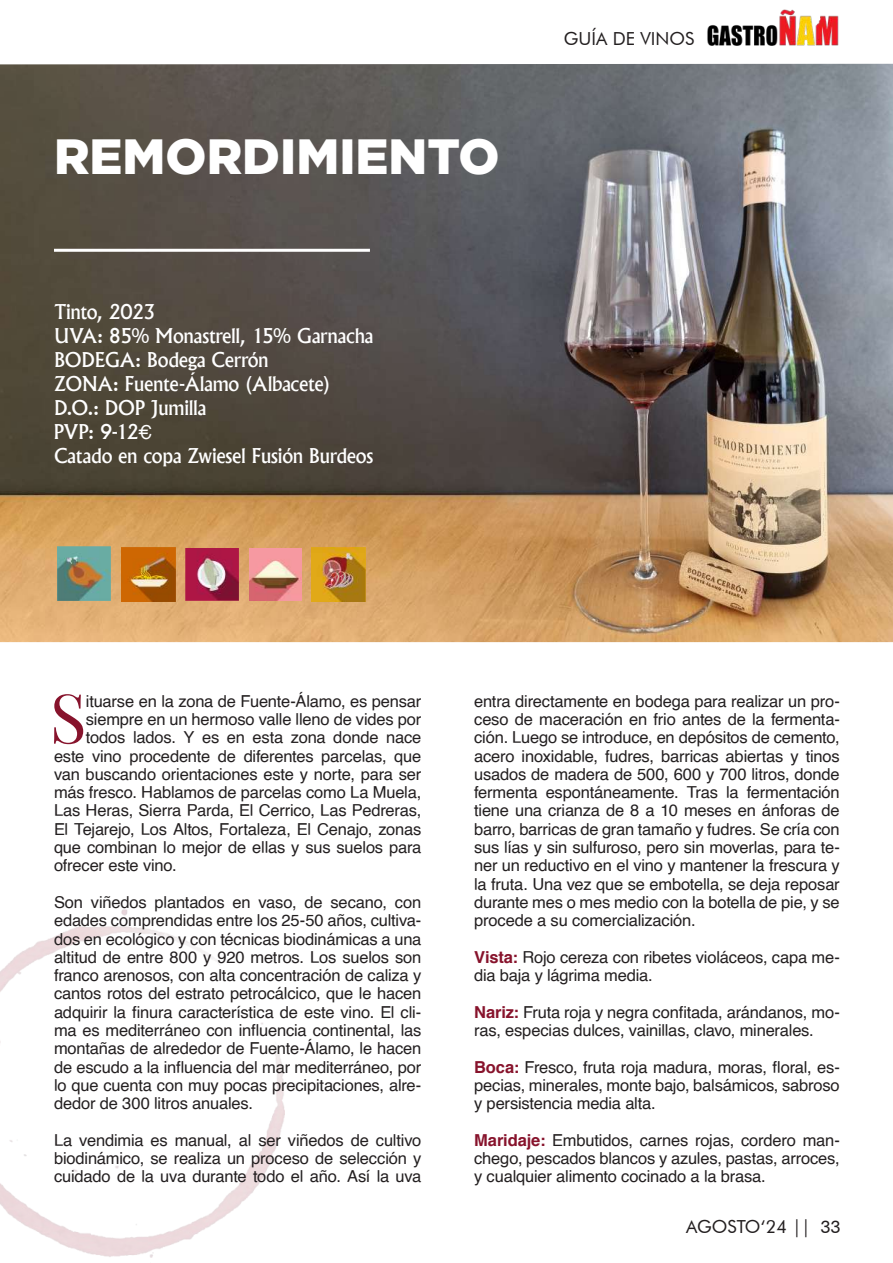
<style>
.page{position:relative;width:893px;height:1263px;background:#fff}
.page>*{position:absolute;margin:0;border:0;box-sizing:border-box;transform-origin:0 0}
.t1{font:68.25px "Playfair Display";color:#87132c}
.t2{font:900 49.5px "Gotham Pro";color:#fff}
.t3{font:500 19.5px/24px "Albertus";letter-spacing:-.015em;color:#fff}
.t4{font:18px "Futura BT";color:#231f20}
.t5{font:16.5px/18.3px "Helvetica";letter-spacing:-.01em;color:#231f20;text-align:justify}
.s1{font-family:"Helvetica";font-weight:400}
.s2{font-weight:700;color:#87132c}
.s3{font-family:"Folio BT"}
</style>
<div class="page">
<img style="left:707px;top:9px;width:132px;height:37px">
<img style="left:0;top:909px;width:285px;height:349px">
<img style="left:0;top:64px;width:893px;height:578px">
<hr style="left:54px;top:249px;width:316px;height:3px;background:#fff">
<img style="left:57px;top:547px;width:54px;height:54px">
<img style="left:186px;top:549px;width:52px;height:52px">
<img style="left:249px;top:548px;width:53px;height:53px">
<img style="left:122px;top:548px;width:53px;height:53px">
<img style="left:312px;top:548px;width:53px;height:53px">
<h2 class="t2" style="left:54px;top:128px;width:447px">REMORDIMIENTO</h2>
<p class="t3" style="left:54px;top:300px;width:321px">Tinto, 2023<br>UVA: 85% Monastrell, 15% Garnacha<br>BODEGA: Bodega Cerrón<br>ZONA: Fuente-Álamo (Albacete)<br>D.O.: DOP Jumilla<br>PVP: 9-12<span class="s1">€<br></span>Catado en copa Zwiesel Fusión Burdeos</p>
<p class="t4" style="left:564px;top:28px;width:132px">GUÍA DE VINOS</p>
<h1 class="t1" style="left:50px;top:675px;width:38px">S</h1>
<p class="t5" style="left:86px;top:692px;width:337px">ituarse en la zona de Fuente-Álamo, es pensar</p>
<p class="t5" style="left:86px;top:710px;width:337px">siempre en un hermoso valle lleno de vides por</p>
<p class="t5" style="left:86px;top:729px;width:337px">todos lados. Y es en esta zona donde nace</p>
<p class="t5" style="left:54px;top:747px;width:369px">este vino procedente de diferentes parcelas, que</p>
<p class="t5" style="left:54px;top:765px;width:369px">van buscando orientaciones este y norte, para ser</p>
<p class="t5" style="left:54px;top:784px;width:369px">más fresco. Hablamos de parcelas como La Muela,</p>
<p class="t5" style="left:54px;top:802px;width:369px">Las Heras, Sierra Parda, El Cerrico, Las Pedreras,</p>
<p class="t5" style="left:54px;top:820px;width:369px">El Tejarejo, Los Altos, Fortaleza, El Cenajo, zonas</p>
<p class="t5" style="left:54px;top:838px;width:369px">que combinan lo mejor de ellas y sus suelos para</p>
<p class="t5" style="left:54px;top:857px;width:124px">ofrecer este vino.</p>
<p class="t5" style="left:54px;top:893px;width:369px">Son viñedos plantados en vaso, de secano, con edades comprendidas entre los 25-50 años, cultiva&shy;dos en ecológico y con técnicas biodinámicas a una altitud de entre 800 y 920 metros. Los suelos son franco arenosos, con alta concentración de caliza y cantos rotos del estrato petrocálcico, que le hacen adquirir la finura característica de este vino. El cli&shy;ma es mediterráneo con influencia continental, las montañas de alrededor de Fuente-Álamo, le hacen de escudo a la influencia del mar mediterráneo, por lo que cuenta con muy pocas precipitaciones, alre&shy;dedor de 300 litros anuales.</p>
<p class="t5" style="left:54px;top:1131px;width:369px">La vendimia es manual, al ser viñedos de cultivo biodinámico, se realiza un proceso de selección y cuidado de la uva durante todo el año. Así la uva</p>
<p class="t5" style="left:474px;top:692px;width:367px">entra directamente en bodega para realizar un pro&shy;ceso de maceración en frio antes de la fermenta&shy;ción. Luego se introduce, en depósitos de cemento, acero inoxidable, fudres, barricas abiertas y tinos usados de madera de 500, 600 y 700 litros, donde fermenta espontáneamente. Tras la fermentación tiene una crianza de 8 a 10 meses en ánforas de barro, barricas de gran tamaño y fudres. Se cría con sus lías y sin sulfuroso, pero sin moverlas, para te&shy;ner un reductivo en el vino y mantener la frescura y la fruta. Una vez que se embotella, se deja reposar durante mes o mes medio con la botella de pie, y se procede a su comercialización.</p>
<p class="t5" style="left:474px;top:948px;width:367px"><span class="s2">Vista:</span> Rojo cereza con ribetes violáceos, capa me&shy;dia baja y lágrima media.</p>
<p class="t5" style="left:474px;top:1003px;width:367px"><span class="s2">Nariz:</span> Fruta roja y negra confitada, arándanos, mo&shy;ras, especias dulces, vainillas, clavo, minerales.</p>
<p class="t5" style="left:474px;top:1058px;width:367px"><span class="s2">Boca:</span> Fresco, fruta roja madura, moras, floral, es&shy;pecias, minerales, monte bajo, balsámicos, sabroso y persistencia media alta.</p>
<p class="t5" style="left:474px;top:1131px;width:367px"><span class="s2">Maridaje:</span> Embutidos, carnes rojas, cordero man&shy;chego, pescados blancos y azules, pastas, arroces, y cualquier alimento cocinado a la brasa.</p>
<p class="t4" style="left:686px;top:1215px;width:156px">AGOSTO‘24 || <span class="s3">33</span></p>
</div>
